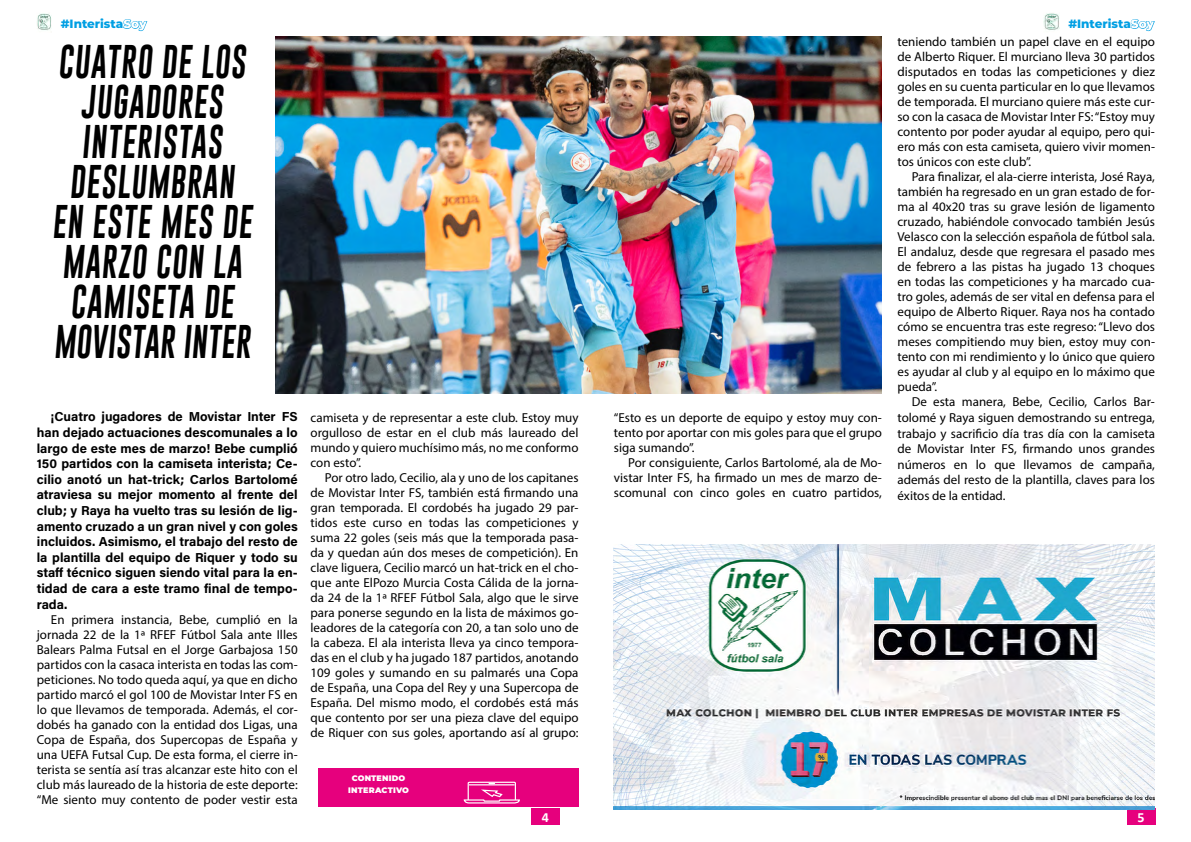
<style>
.page{position:relative;width:1191px;height:842px;background:#fff}
.page>*{position:absolute;margin:0;border:0;box-sizing:border-box;transform-origin:0 0}
.t1{font:34.5px/40px "Gobold Lowplus";color:#000;text-align:center;scale:.87 1}
.t2{font:700 14px "Calibri";color:#fff}
.t3{font:13px/15px "Myriad Pro";color:#000;text-align:justify}
.t4{font:700 13px/15.6px "Acumin Pro";color:#000;text-align:justify}
.t5{font:800 12px "Montserrat";color:#009fe3}
.t6{font:900 8px/11.8px "Montserrat";letter-spacing:.02em;color:#fff;text-align:center}
</style>
<div class="page">
<img style="left:37px;top:13px;width:15px;height:18px">
<div style="left:531px;top:809px;width:28px;height:16px;background:#e6007d"></div>
<img style="left:1043px;top:13px;width:16px;height:17px">
<img style="left:275px;top:36px;width:607px;height:357px">
<div style="left:1126px;top:809px;width:29px;height:16px;background:#e6007d"></div>
<div style="left:318px;top:768px;width:261px;height:39px;background:#e6007d"></div>
<svg style="left:463px;top:781px;width:57px;height:23px"></svg>
<img style="left:614px;top:544px;width:541px;height:266px">
<p class="t5" style="left:61px;top:15px;width:87px">#InteristaSoy</p>
<h1 class="t1" style="left:52px;top:44px;width:236px">CUATRO DE LOS<br>JUGADORES<br>INTERISTAS<br>DESLUMBRAN<br>EN ESTE MES DE<br>MARZO CON LA<br>CAMISETA DE<br>MOVISTAR INTER</h1>
<p class="t4" style="left:37px;top:408px;width:262px;text-indent:14px">¡Cuatro jugadores de Movistar Inter FS han dejado actuaciones descomunales a lo largo de este mes de marzo! Bebe cumplió 150 partidos con la camiseta interista; Ce&shy;cilio anotó un hat-trick; Carlos Bartolomé atraviesa su mejor momento al frente del club; y Raya ha vuelto tras su lesión de lig&shy;amento cruzado a un gran nivel y con goles incluidos. Asimismo, el trabajo del resto de la plantilla del equipo de Riquer y todo su staff técnico siguen siendo vital para la en&shy;tidad de cara a este tramo final de tempo&shy;rada.</p>
<p class="t3" style="left:37px;top:611px;width:262px;text-indent:14px">En primera instancia, Bebe, cumplió en la jornada 22 de la 1ª RFEF Fútbol Sala ante Illes Balears Palma Futsal en el Jorge Garbajosa 150 partidos con la casaca interista en todas las com&shy;peticiones. No todo queda aquí, ya que en dicho partido marcó el gol 100 de Movistar Inter FS en lo que llevamos de temporada. Además, el cor&shy;dobés ha ganado con la entidad dos Ligas, una Copa de España, dos Supercopas de España y una UEFA Futsal Cup. De esta forma, el cierre in&shy;terista se sentía así tras alcanzar este hito con el club más laureado de la historia de este deporte: “Me siento muy contento de poder vestir esta</p>
<p class="t3" style="left:310px;top:409px;width:269px">camiseta y de representar a este club. Estoy muy orgulloso de estar en el club más laureado del mundo y quiero muchísimo más, no me conformo con esto”.</p>
<p class="t3" style="left:310px;top:469px;width:269px;text-indent:14px">Por otro lado, Cecilio, ala y uno de los capitanes de Movistar Inter FS, también está firmando una gran temporada. El cordobés ha jugado 29 par&shy;tidos este curso en todas las competiciones y suma 22 goles (seis más que la temporada pasa&shy;da y quedan aún dos meses de competición). En clave liguera, Cecilio marcó un hat-trick en el cho&shy;que ante ElPozo Murcia Costa Cálida de la jorna&shy;da 24 de la 1ª RFEF Fútbol Sala, algo que le sirve para ponerse segundo en la lista de máximos go&shy;leadores de la categoría con 20, a tan solo uno de la cabeza. El ala interista lleva ya cinco tempora&shy;das en el club y ha jugado 187 partidos, anotando 109 goles y sumando en su palmarés una Copa de España, una Copa del Rey y una Supercopa de España. Del mismo modo, el cordobés está más que contento por ser una pieza clave del equipo de Riquer con sus goles, aportando así al grupo:</p>
<p class="t6" style="left:348px;top:771px;width:62px">CONTENIDO<br>INTERACTIVO</p>
<p class="t2" style="left:542px;top:807px;width:9px">4</p>
<p class="t3" style="left:614px;top:409px;width:269px">“Esto es un deporte de equipo y estoy muy con&shy;tento por aportar con mis goles para que el grupo siga sumando”.</p>
<p class="t3" style="left:614px;top:454px;width:269px;text-indent:14px">Por consiguiente, Carlos Bartolomé, ala de Mo&shy;vistar Inter FS, ha firmado un mes de marzo de&shy;scomunal con cinco goles en cuatro partidos,</p>
<p class="t5" style="left:1068px;top:15px;width:87px">#InteristaSoy</p>
<p class="t3" style="left:897px;top:34px;width:259px">teniendo también un papel clave en el equipo de Alberto Riquer. El murciano lleva 30 partidos disputados en todas las competiciones y diez goles en su cuenta particular en lo que llevamos de temporada. El murciano quiere más este cur&shy;so con la casaca de Movistar Inter FS: “Estoy muy contento por poder ayudar al equipo, pero qui&shy;ero más con esta camiseta, quiero vivir momen&shy;tos únicos con este club”.</p>
<p class="t3" style="left:897px;top:169px;width:259px;text-indent:14px">Para finalizar, el ala-cierre interista, José Raya, también ha regresado en un gran estado de for&shy;ma al 40x20 tras su grave lesión de ligamento cruzado, habiéndole convocado también Jesús Velasco con la selección española de fútbol sala.<br>El andaluz, desde que regresara el pasado mes de febrero a las pistas ha jugado 13 choques en todas las competiciones y ha marcado cua&shy;tro goles, además de ser vital en defensa para el equipo de Alberto Riquer. Raya nos ha contado cómo se encuentra tras este regreso: “Llevo dos meses compitiendo muy bien, estoy muy con&shy;tento con mi rendimiento y lo único que quiero es ayudar al club y al equipo en lo máximo que pueda”.</p>
<p class="t3" style="left:897px;top:394px;width:259px;line-height:15.6px;text-indent:14px">De esta manera, Bebe, Cecilio, Carlos Bar&shy;tolomé y Raya siguen demostrando su entrega, trabajo y sacrificio día tras día con la camiseta de Movistar Inter FS, firmando unos grandes números en lo que llevamos de campaña, además del resto de la plantilla, claves para los éxitos de la entidad.</p>
<p class="t2" style="left:1137px;top:807px;width:9px">5</p>
</div>
